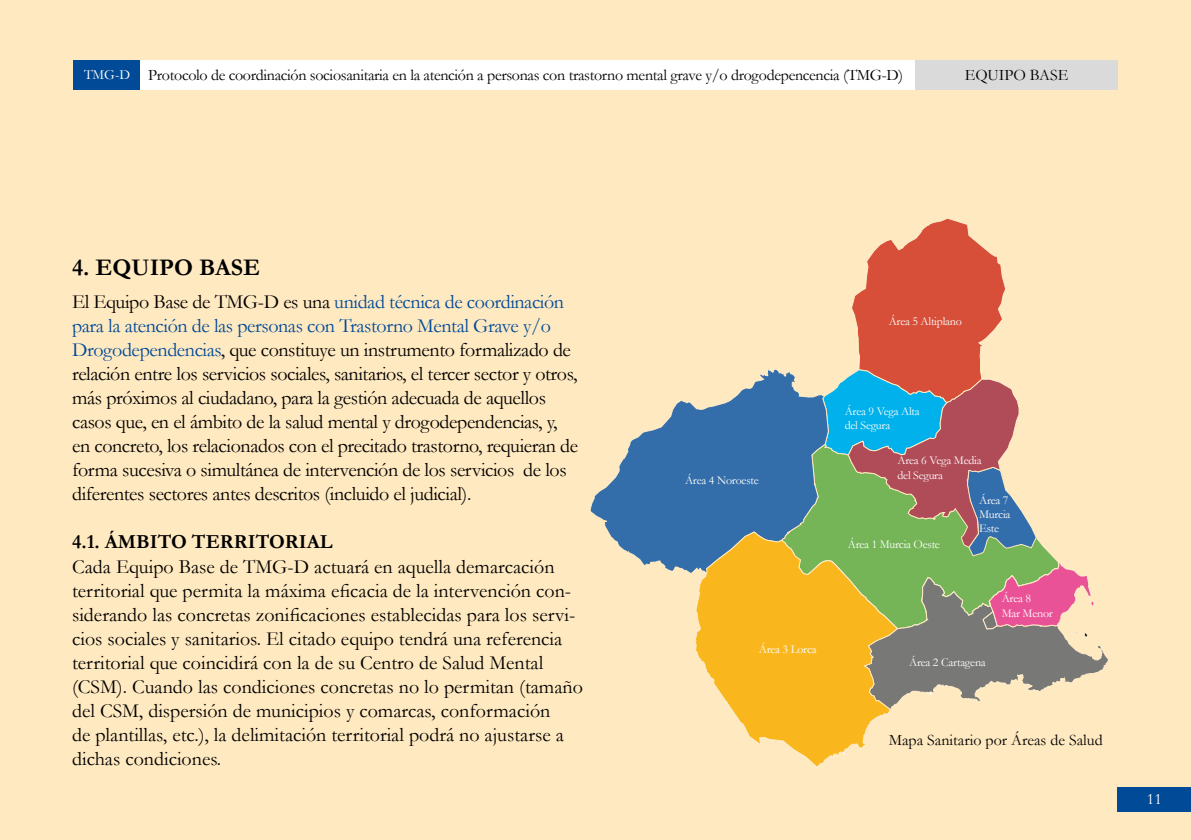
<style>
.page{position:relative;width:1191px;height:840px;background:#fff}
.page>*{position:absolute;margin:0;border:0;box-sizing:border-box;transform-origin:0 0}
.t1{font:700 24px "Garamond";color:#000}
.t2{font:20px/24px "Garamond";letter-spacing:-.02em;color:#000}
.t3{font:20px/24px "Garamond";color:#000}
.t4{font:700 20px "Garamond";color:#000}
.t5{font:16px "Garamond";letter-spacing:-.02em;color:#000}
.t6{font:16px "Garamond";color:#000}
.t7{font:16px "Garamond";color:#fff}
.t8{font:12px/14.4px "Garamond";letter-spacing:-.02em;color:#fff}
.s1{font-size:14px;color:#fff}
.s2{color:#004a97}
</style>
<div class="page">
<div style="left:0;top:0;width:1191px;height:839px;background:#ffe9c0"></div>
<div style="left:73px;top:61px;width:1045px;height:29px;background:#fff"></div>
<div style="left:73px;top:61px;width:66px;height:29px;background:#004a97"></div>
<div style="left:915px;top:61px;width:203px;height:29px;background:#dadada"></div>
<div style="left:1117px;top:786px;width:74px;height:25px;background:#004a97"></div>
<svg style="left:589px;top:218px;width:524px;height:550px"></svg>
<p class="t5" style="left:84px;top:65px;width:821px"><span class="s1">TMG-D</span> Protocolo de coordinación sociosanitaria en la atención a personas con trastorno mental grave y/o drogodepencencia (TMG-D)</p>
<p class="t6" style="left:965px;top:66px;width:105px">EQUIPO BASE</p>
<p class="t1" style="left:72px;top:252px;width:189px">4. EQUIPO BASE</p>
<p class="t2" style="left:72px;top:289px;width:507px">El Equipo Base de TMG-D es una <span class="s2">unidad técnica de coordinación para la atención de las personas con Trastorno Mental Grave y/o Drogodependencias</span>, que constituye un instrumento formalizado de relación entre los servicios sociales, sanitarios, el tercer sector y otros, más próximos al ciudadano, para la gestión adecuada de aquellos casos que, en el ámbito de la salud mental y drogodependencias, y, en concreto, los relacionados con el precitado trastorno, requieran de forma sucesiva o simultánea de intervención de los servicios de los diferentes sectores antes descritos (incluido el judicial).</p>
<p class="t4" style="left:72px;top:530px;width:262px">4.1. ÁMBITO TERRITORIAL</p>
<p class="t3" style="left:72px;top:553px;width:512px">Cada Equipo Base de TMG-D actuará en aquella demarcación territorial que permita la máxima eficacia de la intervención con&shy;siderando las concretas zonificaciones establecidas para los servi&shy;cios sociales y sanitarios. El citado equipo tendrá una referencia territorial que coincidirá con la de su Centro de Salud Mental (CSM). Cuando las condiciones concretas no lo permitan (tamaño del CSM, dispersión de municipios y comarcas, conformación<br>de plantillas, etc.), la delimitación territorial podrá no ajustarse a dichas condiciones.</p>
<p class="t8" style="left:888px;top:313px;width:75px">Área 5 Altiplano</p>
<p class="t8" style="left:685px;top:472px;width:75px">Área 4 Noroeste</p>
<p class="t8" style="left:759px;top:641px;width:59px">Área 3 Lorca</p>
<p class="t8" style="left:844px;top:403px;width:76px">Área 9 Vega Alta del Segura</p>
<p class="t8" style="left:897px;top:453px;width:86px">Área 6 Vega Media del Segura</p>
<p class="t8" style="left:979px;top:492px;width:33px">Área 7<br>Murcia<br>Este</p>
<p class="t8" style="left:848px;top:536px;width:94px">Área 1 Murcia Oeste</p>
<p class="t8" style="left:909px;top:654px;width:78px">Área 2 Cartagena</p>
<p class="t8" style="left:1001px;top:590px;width:53px">Área 8<br>Mar Menor</p>
<p class="t6" style="left:888px;top:729px;width:215px">Mapa Sanitario por Áreas de Salud</p>
<p class="t7" style="left:1147px;top:789px;width:17px">11</p>
</div>
